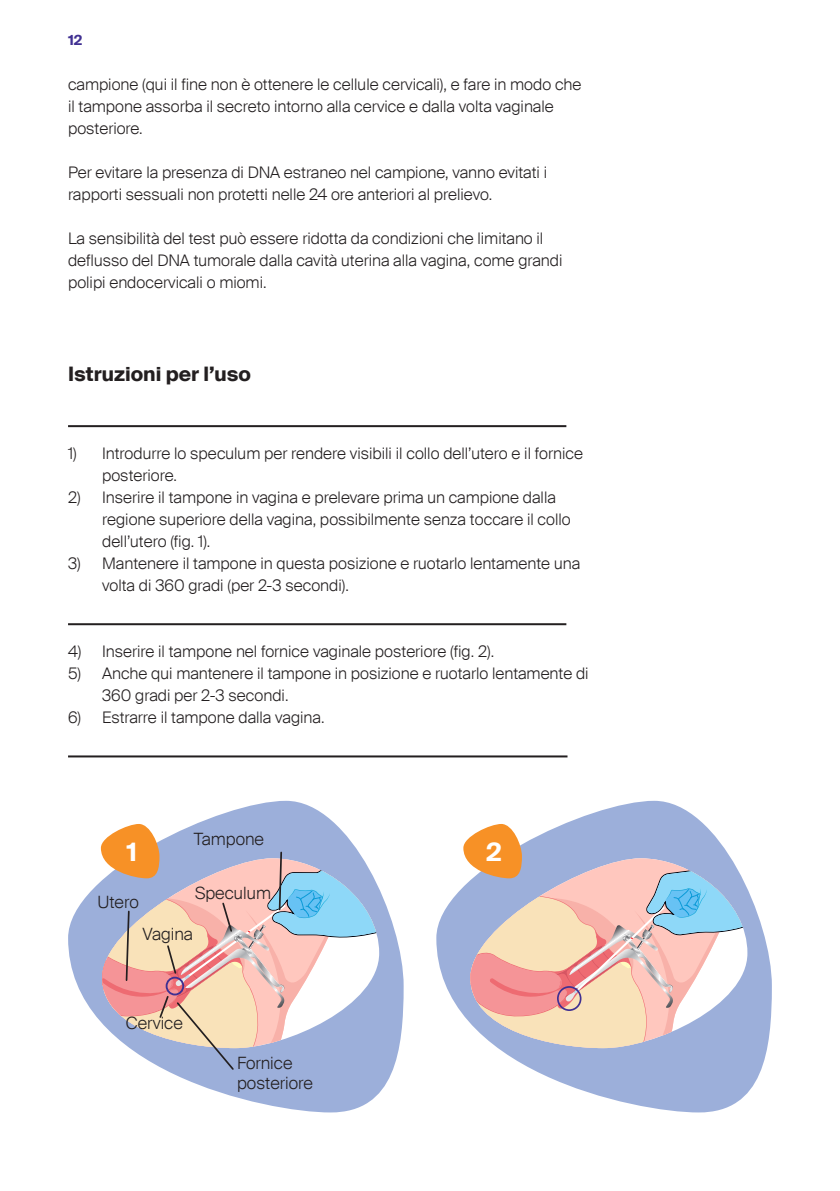
<style>
.page{position:relative;width:840px;height:1191px;background:#fff}
.page>*{position:absolute;margin:0;border:0;box-sizing:border-box;transform-origin:0 0}
.Legende__7_5pt{font:700 25.6px "Suisse Intl";color:#fff}
.Zwischentitel__10pt{font:700 20px "Suisse Intl";color:#231f20}
.Legende__7_5pt-2{font:300 17px/20.4px "Suisse Intl";color:#231f20}
.Fliesstext__10pt{font:300 16px/22px "Suisse Intl";color:#231f20}
.t1{font:700 14px "Suisse Intl";color:#403092}
</style>
<div class="page">
<hr style="left:68px;top:755px;width:499px;height:2px;background:#231f20">
<hr style="left:68px;top:425px;width:498px;height:2px;background:#231f20">
<hr style="left:68px;top:623px;width:498px;height:2px;background:#231f20">
<svg style="left:436px;top:801px;width:335px;height:311px"></svg>
<svg style="left:68px;top:801px;width:335px;height:311px"></svg>
<svg style="left:463px;top:824px;width:284px;height:224px;background:#d3c2c4"></svg>
<svg style="left:101px;top:824px;width:278px;height:247px;background:#cec2c9"></svg>
<p class="t1" style="left:68px;top:32px;width:16px">12</p>
<p class="Fliesstext__10pt" style="left:68px;top:74px;width:514px">campione (qui il fine non è ottenere le cellule cervicali), e fare in modo che il tampone assorba il secreto intorno alla cervice e dalla volta vaginale posteriore.</p>
<p class="Fliesstext__10pt" style="left:68px;top:162px;width:480px">Per evitare la presenza di DNA estraneo nel campione, vanno evitati i rapporti sessuali non protetti nelle 24 ore anteriori al prelievo.</p>
<p class="Fliesstext__10pt" style="left:68px;top:228px;width:495px">La sensibilità del test può essere ridotta da condizioni che limitano il deflusso del DNA tumorale dalla cavità uterina alla vagina, come grandi polipi endocervicali o miomi.</p>
<p class="Zwischentitel__10pt" style="left:68px;top:362px;width:184px">Istruzioni per l’uso</p>
<p class="Fliesstext__10pt" style="left:102px;top:442px;width:482px;text-indent:-34px">1) Introdurre lo speculum per rendere visibili il collo dell’utero e il fornice posteriore.</p>
<p class="Fliesstext__10pt" style="left:102px;top:486px;width:470px;text-indent:-34px">2) Inserire il tampone in vagina e prelevare prima un campione dalla regione superiore della vagina, possibilmente senza toccare il collo dell’utero (fig. 1).</p>
<p class="Fliesstext__10pt" style="left:102px;top:552px;width:479px;text-indent:-34px">3) Mantenere il tampone in questa posizione e ruotarlo lentamente una volta di 360 gradi (per 2-3 secondi).</p>
<p class="Fliesstext__10pt" style="left:68px;top:640px;width:427px">4) Inserire il tampone nel fornice vaginale posteriore (fig. 2).</p>
<p class="Fliesstext__10pt" style="left:102px;top:662px;width:488px;text-indent:-34px">5) Anche qui mantenere il tampone in posizione e ruotarlo lentamente di<br>360 gradi per 2-3 secondi.</p>
<p class="Fliesstext__10pt" style="left:68px;top:706px;width:258px">6) Estrarre il tampone dalla vagina.</p>
<p class="Legende__7_5pt-2" style="left:194px;top:829px;width:72px">Tampone</p>
<p class="Legende__7_5pt" style="left:126px;top:837px;width:12px">1</p>
<p class="Legende__7_5pt" style="left:486px;top:837px;width:17px">2</p>
<p class="Legende__7_5pt-2" style="left:97px;top:891px;width:43px">Utero</p>
<p class="Legende__7_5pt-2" style="left:195px;top:882px;width:77px">Speculum</p>
<p class="Legende__7_5pt-2" style="left:142px;top:923px;width:52px">Vagina</p>
<p class="Legende__7_5pt-2" style="left:126px;top:1013px;width:59px">Cervice</p>
<p class="Legende__7_5pt-2" style="left:237px;top:1052px;width:77px">Fornice posteriore</p>
</div>
